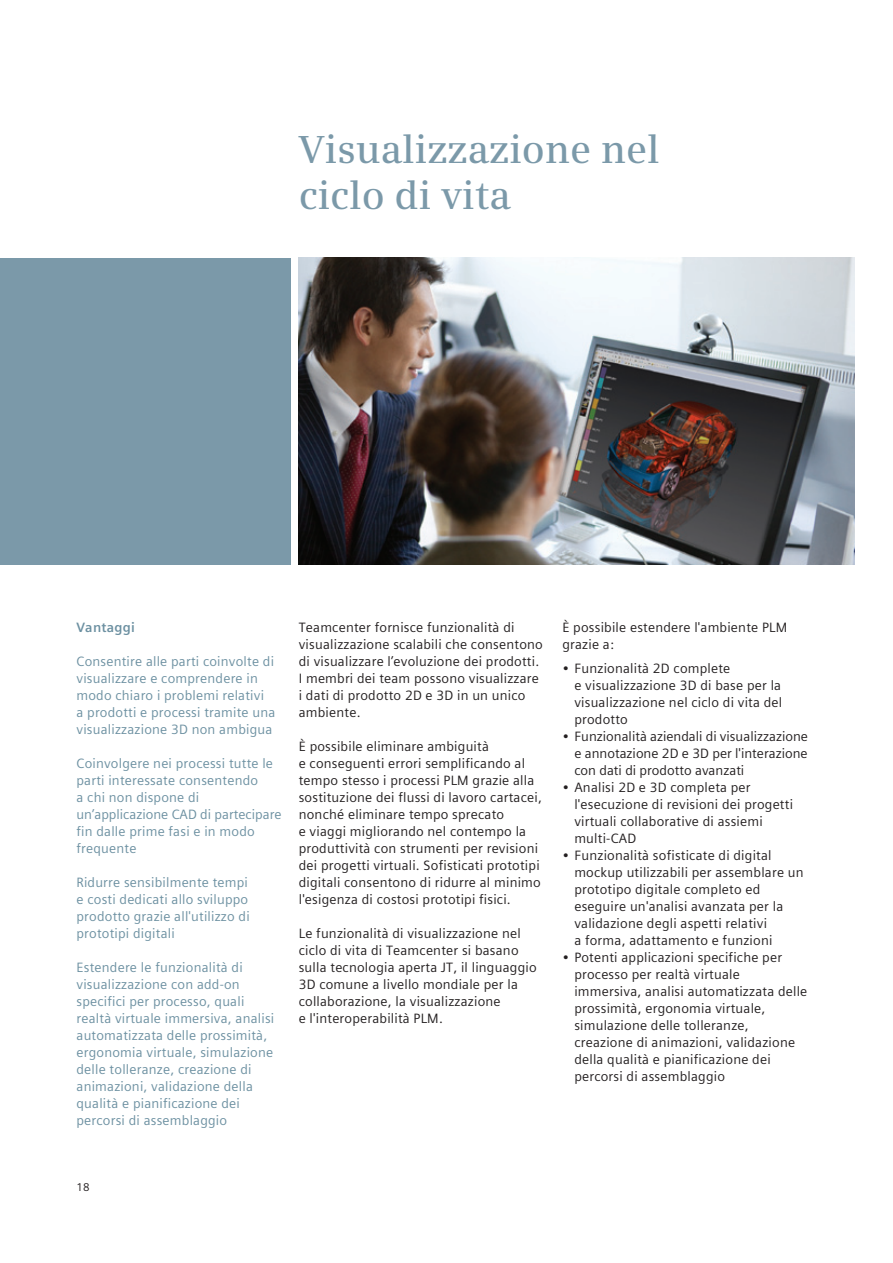
<style>
.page{position:relative;width:893px;height:1263px;background:#fff}
.page>*{position:absolute;margin:0;border:0;box-sizing:border-box;transform-origin:0 0}
._01__Headline__26pt{font:600 39px/46.8px "Siemens Serif";color:#7b99a9}
._04__Copy___9pt_4mm{font:13.5px/17px "Siemens Sans Global";letter-spacing:.015em;color:#231f20}
._04_Copy_roman_bulle{font:13.5px/17px "Siemens Sans Global";letter-spacing:.015em;color:#231f20}
._05__Marginal_notes{font:13.5px/17px "Siemens Sans Global";letter-spacing:.015em;color:#6c90a1}
._05__Marginal_notes-2{font:700 13.5px "Siemens Sans Global";letter-spacing:.015em;color:#6c90a1}
.t1{font:11.25px "Siemens Sans";color:#231f20}
</style>
<div class="page">
<img style="left:299px;top:258px;width:555px;height:306px">
<div style="left:0;top:258px;width:291px;height:306px;background:#7b99a9"></div>
<p class="_01__Headline__26pt" style="left:299px;top:126px;width:363px">Visualizzazione nel ciclo di vita</p>
<p class="_05__Marginal_notes-2" style="left:77px;top:617px;width:60px">Vantaggi</p>
<p class="_05__Marginal_notes" style="left:77px;top:653px;width:200px">Consentire alle parti coinvolte di visualizzare e comprendere in modo chiaro i problemi relativi<br>a prodotti e processi tramite una visualizzazione 3D non ambigua</p>
<p class="_05__Marginal_notes" style="left:77px;top:755px;width:206px">Coinvolgere nei processi tutte le parti interessate consentendo<br>a chi non dispone di un’applicazione CAD di partecipare fin dalle prime fasi e in modo frequente</p>
<p class="_05__Marginal_notes" style="left:77px;top:874px;width:175px">Ridurre sensibilmente tempi e costi dedicati allo sviluppo prodotto grazie all'utilizzo di prototipi digitali</p>
<p class="_05__Marginal_notes" style="left:77px;top:959px;width:199px">Estendere le funzionalità di visualizzazione con add-on specifici per processo, quali realtà virtuale immersiva, analisi automatizzata delle prossimità, ergonomia virtuale, simulazione delle tolleranze, creazione di animazioni, validazione della qualità e pianificazione dei percorsi di assemblaggio</p>
<p class="_04__Copy___9pt_4mm" style="left:299px;top:619px;width:246px">Teamcenter fornisce funzionalità di visualizzazione scalabili che consentono di visualizzare l’evoluzione dei prodotti.<br>I membri dei team possono visualizzare i dati di prodotto 2D e 3D in un unico ambiente.</p>
<p class="_04__Copy___9pt_4mm" style="left:299px;top:738px;width:245px">È possibile eliminare ambiguità<br>e conseguenti errori semplificando al tempo stesso i processi PLM grazie alla sostituzione dei flussi di lavoro cartacei, nonché eliminare tempo sprecato<br>e viaggi migliorando nel contempo la produttività con strumenti per revisioni dei progetti virtuali. Sofisticati prototipi digitali consentono di ridurre al minimo l'esigenza di costosi prototipi fisici.</p>
<p class="_04__Copy___9pt_4mm" style="left:299px;top:925px;width:239px">Le funzionalità di visualizzazione nel ciclo di vita di Teamcenter si basano sulla tecnologia aperta JT, il linguaggio 3D comune a livello mondiale per la collaborazione, la visualizzazione<br>e l'interoperabilità PLM.</p>
<p class="_04__Copy___9pt_4mm" style="left:562px;top:619px;width:226px">È possibile estendere l'ambiente PLM grazie a:</p>
<p class="_04_Copy_roman_bulle" style="left:574px;top:660px;width:209px;text-indent:-12px">• Funzionalità 2D complete<br>e visualizzazione 3D di base per la visualizzazione nel ciclo di vita del prodotto</p>
<p class="_04_Copy_roman_bulle" style="left:574px;top:728px;width:235px;text-align:justify;text-indent:-12px">• Funzionalità aziendali di visualizzazione e annotazione 2D e 3D per l'interazione con dati di prodotto avanzati</p>
<p class="_04_Copy_roman_bulle" style="left:574px;top:779px;width:220px;text-indent:-12px">• Analisi 2D e 3D completa per l'esecuzione di revisioni dei progetti virtuali collaborative di assiemi multi-CAD</p>
<p class="_04_Copy_roman_bulle" style="left:574px;top:847px;width:231px;text-indent:-12px">• Funzionalità sofisticate di digital mockup utilizzabili per assemblare un prototipo digitale completo ed eseguire un'analisi avanzata per la validazione degli aspetti relativi<br>a forma, adattamento e funzioni</p>
<p class="_04_Copy_roman_bulle" style="left:574px;top:949px;width:234px;text-indent:-12px">• Potenti applicazioni specifiche per processo per realtà virtuale immersiva, analisi automatizzata delle prossimità, ergonomia virtuale, simulazione delle tolleranze, creazione di animazioni, validazione della qualità e pianificazione dei percorsi di assemblaggio</p>
<p class="t1" style="left:77px;top:1180px;width:15px">18</p>
</div>
